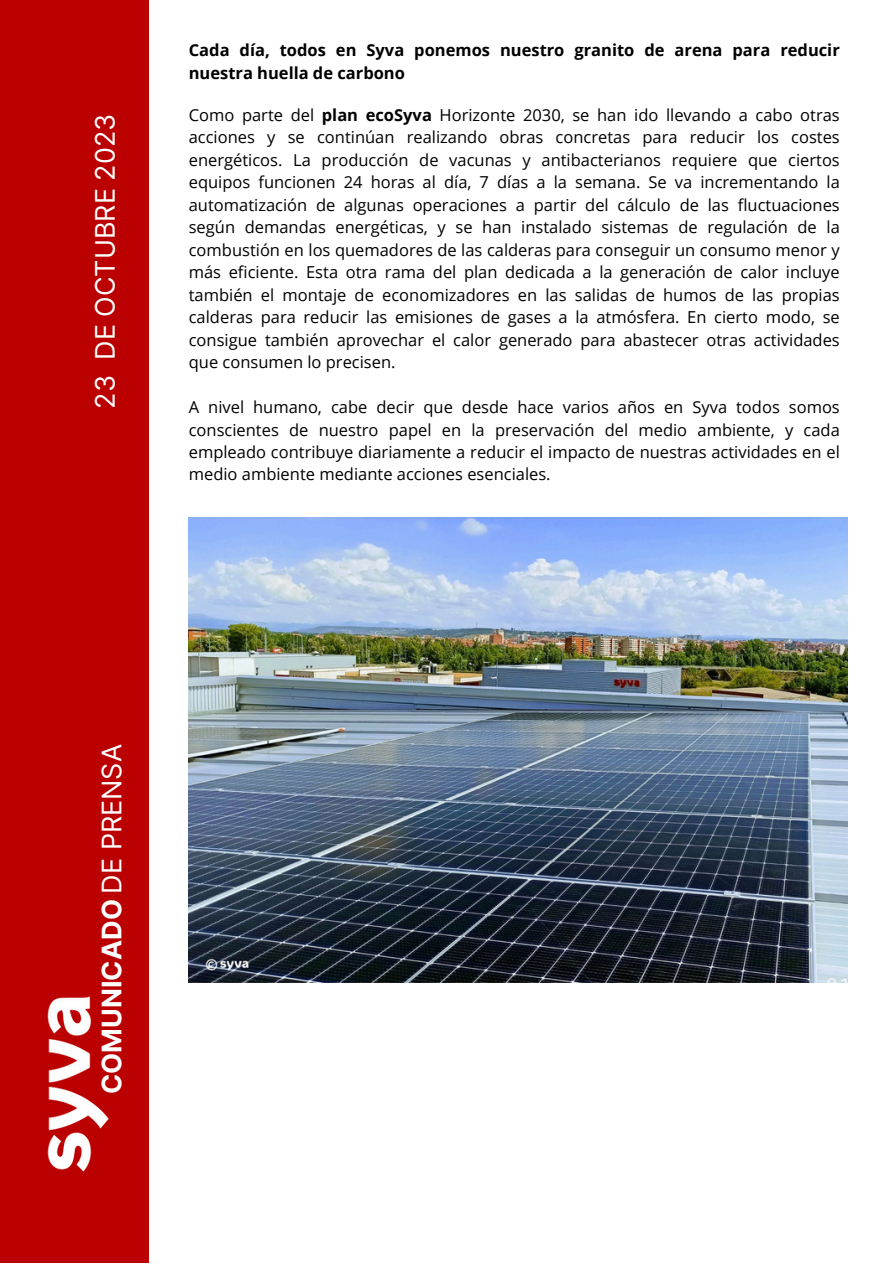
<style>
.page{position:relative;width:893px;height:1264px;background:#fff}
.page>*{position:absolute;margin:0;border:0;box-sizing:border-box;transform-origin:0 0}
.t1{font:700 27px "Inter";color:#fff}
.t2{font:27px "Inter";color:#fff}
.t3{font:16.5px/22.5px "Open Sans";color:#000;text-align:justify}
.t4{font:700 16.5px/22.5px "Open Sans";color:#000}
.s1{font-weight:700}
.s2{font-weight:400}
</style>
<div class="page">
<div style="left:0;top:0;width:149px;height:1262px;background:#ba0000"></div>
<img style="left:47px;top:996px;width:62px;height:176px">
<img style="left:189px;top:517px;width:658px;height:465px">
<p class="t2" style="left:89px;top:408px;width:296px;rotate:-90deg">23 DE OCTUBRE 2023</p>
<p class="t4" style="left:189px;top:39px;width:652px">Cada día, todos en Syva ponemos nuestro granito de arena para reducir nuestra huella de carbono</p>
<p class="t3" style="left:189px;top:103px;width:652px">Como parte del <span class="s1">plan ecoSyva</span> Horizonte 2030, se han ido llevando a cabo otras acciones y se continúan realizando obras concretas para reducir los costes energéticos. La producción de vacunas y antibacterianos requiere que ciertos equipos funcionen 24 horas al día, 7 días a la semana. Se va incrementando la automatización de algunas operaciones a partir del cálculo de las fluctuaciones según demandas energéticas, y se han instalado sistemas de regulación de la combustión en los quemadores de las calderas para conseguir un consumo menor y más eficiente. Esta otra rama del plan dedicada a la generación de calor incluye también el montaje de economizadores en las salidas de humos de las propias calderas para reducir las emisiones de gases a la atmósfera. En cierto modo, se consigue también aprovechar el calor generado para abastecer otras actividades que consumen lo precisen.</p>
<p class="t3" style="left:189px;top:395px;width:652px">A nivel humano, cabe decir que desde hace varios años en Syva todos somos conscientes de nuestro papel en la preservación del medio ambiente, y cada empleado contribuye diariamente a reducir el impacto de nuestras actividades en el medio ambiente mediante acciones esenciales.</p>
<p class="t1" style="left:95px;top:1093px;width:351px;rotate:-90deg">COMUNICADO <span class="s2">DE PRENSA</span></p>
</div>
